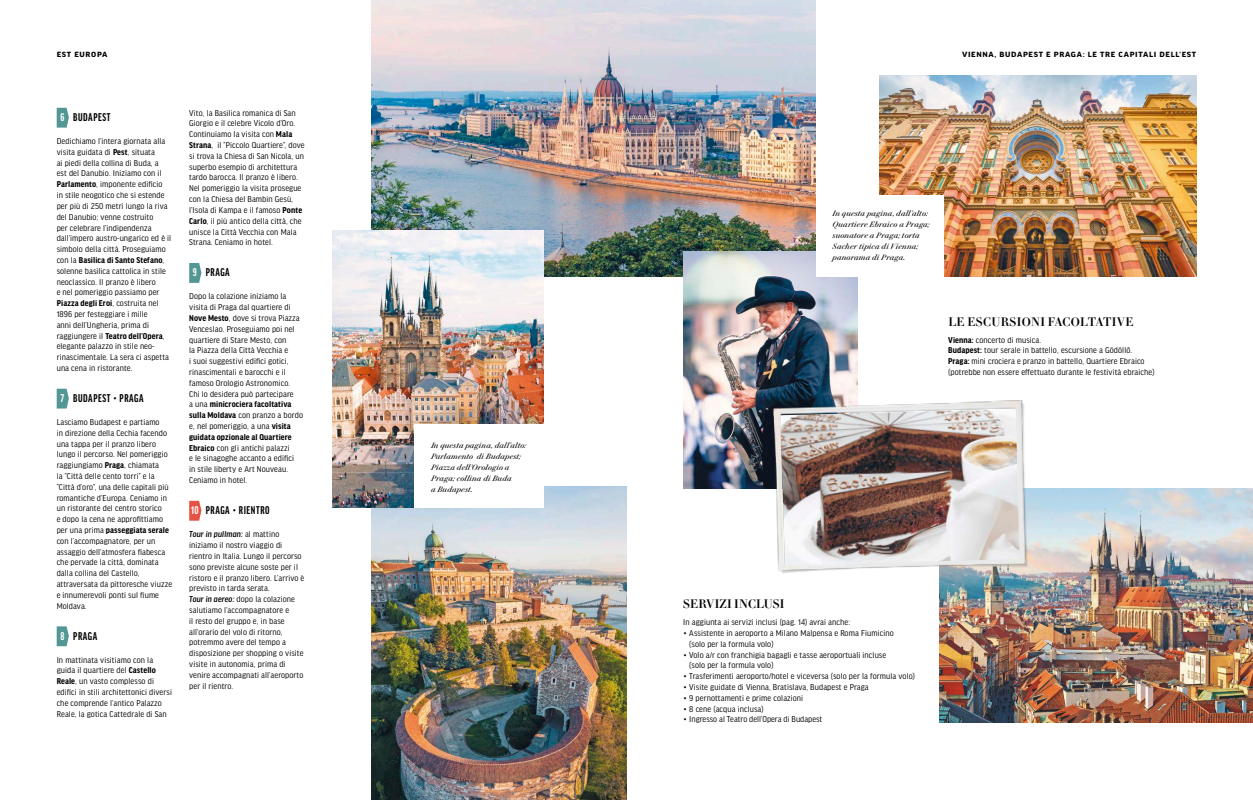
<style>
.page{position:relative;width:1253px;height:800px;background:#fff}
.page>*{position:absolute;margin:0;border:0;box-sizing:border-box;transform-origin:0 0}
.t1{font:700 extra-condensed 12px "Good Headline Pro";letter-spacing:.05em;color:#000}
.t2{font:500 12px "Le Jeune Deck";letter-spacing:.015em;color:#000}
.t3{font:700 extra-condensed 12px "Good Headline Pro";color:#fff}
.t4{font:9px/10.8px "Good Headline Pro Narr";letter-spacing:.01em;color:#000}
.t5{font:9px "Good Headline Pro Narr Medium Ita";letter-spacing:.01em;color:#000}
.t6{font:700 expanded 8px "Good Headline Pro";letter-spacing:.085em;color:#000}
.t7{font:italic 7.5px/11px "Le Jeune Deck";letter-spacing:.025em;color:#000}
.s1{font-weight:700}
.s2{color:#fff}
.s3{font-family:"Good Headline Pro Narr"}
.s4{font-family:"Good Headline Pro Narr Medium Ita"}
</style>
<div class="page">
<img style="left:372px;top:0;width:444px;height:276px">
<img style="left:372px;top:486px;width:254px;height:313px">
<img style="left:333px;top:231px;width:211px;height:276px">
<img style="left:940px;top:488px;width:313px;height:234px">
<img style="left:683px;top:251px;width:175px;height:237px">
<img style="left:880px;top:75px;width:316px;height:201px">
<img style="left:756px;top:389px;width:287px;height:194px">
<img style="left:780px;top:409px;width:240px;height:156px">
<svg style="left:57px;top:108px;width:12px;height:20px"></svg>
<svg style="left:57px;top:388px;width:12px;height:20px"></svg>
<svg style="left:189px;top:263px;width:12px;height:20px"></svg>
<svg style="left:57px;top:626px;width:12px;height:20px"></svg>
<svg style="left:189px;top:500px;width:12px;height:20px"></svg>
<div style="left:414px;top:424px;width:130px;height:84px;background:#fff"></div>
<div style="left:816px;top:196px;width:127px;height:81px;background:#fff"></div>
<p class="t6" style="left:57px;top:50px;width:52px">EST EUROPA</p>
<p class="t6" style="left:962px;top:50px;width:236px">VIENNA, BUDAPEST E PRAGA: LE TRE CAPITALI DELL’EST</p>
<h1 class="t3" style="left:60px;top:111px;width:5px">6</h1>
<h1 class="t1" style="left:73px;top:111px;width:39px">BUDAPEST</h1>
<p class="t4" style="left:57px;top:136px;width:116px">Dedichiamo l’intera giornata alla visita guidata di <span class="s1">Pest</span>, situata<br>ai piedi della collina di Buda, a<br>est del Danubio. Iniziamo con il<br><span class="s1">Parlamento</span>, imponente edificio<br>in stile neogotico che si estende per più di 250 metri lungo la riva del Danubio; venne costruito<br>per celebrare l’indipendenza dall’impero austro-ungarico ed è il simbolo della città. Proseguiamo con la <span class="s1">Basilica di Santo Stefano</span>, solenne basilica cattolica in stile neoclassico. Il pranzo è libero<br>e nel pomeriggio passiamo per<br><span class="s1">Piazza degli Eroi</span>, costruita nel<br>1896 per festeggiare i mille<br>anni dell’Ungheria, prima di raggiungere il <span class="s1">Teatro dell’Opera</span>, elegante palazzo in stile neo&shy;rinascimentale. La sera ci aspetta una cena in ristorante.</p>
<h1 class="t3" style="left:61px;top:392px;width:5px">7</h1>
<h1 class="t1" style="left:73px;top:392px;width:72px">BUDAPEST ∙ PRAGA</h1>
<p class="t4" style="left:57px;top:416px;width:117px">Lasciamo Budapest e partiamo<br>in direzione della Cechia facendo una tappa per il pranzo libero lungo il percorso. Nel pomeriggio raggiungiamo <span class="s1">Praga</span>, chiamata<br>la “Città delle cento torri” e la “Città d’oro”, una delle capitali più romantiche d’Europa. Ceniamo in un ristorante del centro storico<br>e dopo la cena ne approfittiamo per una prima <span class="s1">passeggiata serale </span>con l’accompagnatore, per un assaggio dell’atmosfera fiabesca che pervade la città, dominata dalla collina del Castello, attraversata da pittoresche viuzze e innumerevoli ponti sul fiume<br>Moldava.</p>
<h1 class="t3" style="left:60px;top:629px;width:6px">8</h1>
<h1 class="t1" style="left:73px;top:629px;width:26px">PRAGA</h1>
<p class="t4" style="left:57px;top:654px;width:117px">In mattinata visitiamo con la guida il quartiere del <span class="s1">Castello<br>Reale</span>, un vasto complesso di edifici in stili architettonici diversi che comprende l’antico Palazzo<br>Reale, la gotica Cattedrale di San</p>
<p class="t4" style="left:189px;top:107px;width:117px">Vito, la Basilica romanica di San<br>Giorgio e il celebre Vicolo d’Oro.<br>Continuiamo la visita con <span class="s1">Mala<br>Strana</span>, il “Piccolo Quartiere”, dove si trova la Chiesa di San Nicola, un superbo esempio di architettura tardo barocca. Il pranzo è libero.<br>Nel pomeriggio la visita prosegue con la Chiesa del Bambin Gesù, l’Isola di Kampa e il famoso <span class="s1">Ponte<br>Carlo</span>, il più antico della città, che unisce la Città Vecchia con Mala<br>Strana. Ceniamo in hotel.</p>
<h1 class="t3" style="left:193px;top:266px;width:5px">9</h1>
<h1 class="t1" style="left:206px;top:266px;width:26px">PRAGA</h1>
<p class="t4" style="left:189px;top:291px;width:115px">Dopo la colazione iniziamo la visita di Praga dal quartiere di<br><span class="s1">Nove Mesto</span>, dove si trova Piazza<br>Venceslao. Proseguiamo poi nel quartiere di Stare Mesto, con<br>la Piazza della Città Vecchia e<br>i suoi suggestivi edifici gotici, rinascimentali e barocchi e il famoso Orologio Astronomico.<br>Chi lo desidera può partecipare<br>a una <span class="s1">minicrociera facoltativa sulla Moldava</span> con pranzo a bordo e, nel pomeriggio, a una <span class="s1">visita guidata opzionale al Quartiere<br>Ebraico</span> con gli antichi palazzi<br>e le sinagoghe accanto a edifici<br>in stile liberty e Art Nouveau.<br>Ceniamo in hotel.</p>
<h1 class="t1" style="left:191px;top:504px;width:80px"><span class="s2">10</span> PRAGA ∙ RIENTRO</h1>
<p class="t5" style="left:189px;top:530px;width:92px">Tour in pullman: <span class="s3">al mattino</span></p>
<p class="t4" style="left:189px;top:539px;width:117px">iniziamo il nostro viaggio di rientro in Italia. Lungo il percorso sono previste alcune soste per il ristoro e il pranzo libero. L’arrivo è previsto in tarda serata.<br><span class="s4">Tour in aereo:</span> dopo la colazione salutiamo l’accompagnatore e<br>il resto del gruppo e, in base all’orario del volo di ritorno, potremmo avere del tempo a disposizione per shopping o visite visite in autonomia, prima di venire accompagnati all’aeroporto per il rientro.</p>
<p class="t7" style="left:431px;top:439px;width:97px">In questa pagina, dall’alto:<br>Parlamento di Budapest;<br>Piazza dell’Orologio a<br>Praga; collina di Buda<br>a Budapest.</p>
<p class="t7" style="left:833px;top:208px;width:98px">In questa pagina, dall’alto:<br>Quartiere Ebraico a Praga; suonatore a Praga; torta<br>Sacher tipica di Vienna; panorama di Praga.</p>
<h1 class="t2" style="left:948px;top:312px;width:186px">LE ESCURSIONI FACOLTATIVE</h1>
<p class="t4" style="left:948px;top:334px;width:208px"><span class="s1">Vienna:</span> concerto di musica.<br><span class="s1">Budapest:</span> tour serale in battello, escursione a Gödöllő.<br><span class="s1">Praga:</span> mini crociera e pranzo in battello, Quartiere Ebraico (potrebbe non essere effettuato durante le festività ebraiche)</p>
<h1 class="t2" style="left:683px;top:595px;width:103px">SERVIZI INCLUSI</h1>
<p class="t4" style="left:683px;top:616px;width:168px">In aggiunta ai servizi inclusi (pag. 14) avrai anche:</p>
<p class="t4" style="left:683px;top:627px;width:212px">∙ Assistente in aeroporto a Milano Malpensa e Roma Fiumicino</p>
<p class="t4" style="left:689px;top:638px;width:86px">(solo per la formula volo)</p>
<p class="t4" style="left:683px;top:649px;width:205px">∙ Volo a/r con franchigia bagagli e tasse aeroportuali incluse</p>
<p class="t4" style="left:689px;top:660px;width:86px">(solo per la formula volo)</p>
<p class="t4" style="left:683px;top:670px;width:233px">∙ Trasferimenti aeroporto/hotel e viceversa (solo per la formula volo)</p>
<p class="t4" style="left:683px;top:681px;width:187px">∙ Visite guidate di Vienna, Bratislava, Budapest e Praga</p>
<p class="t4" style="left:683px;top:692px;width:122px">∙ 9 pernottamenti e prime colazioni</p>
<p class="t4" style="left:683px;top:703px;width:82px">∙ 8 cene (acqua inclusa)</p>
<p class="t4" style="left:683px;top:714px;width:141px">∙ Ingresso al Teatro dell’Opera di Budapest</p>
</div>
